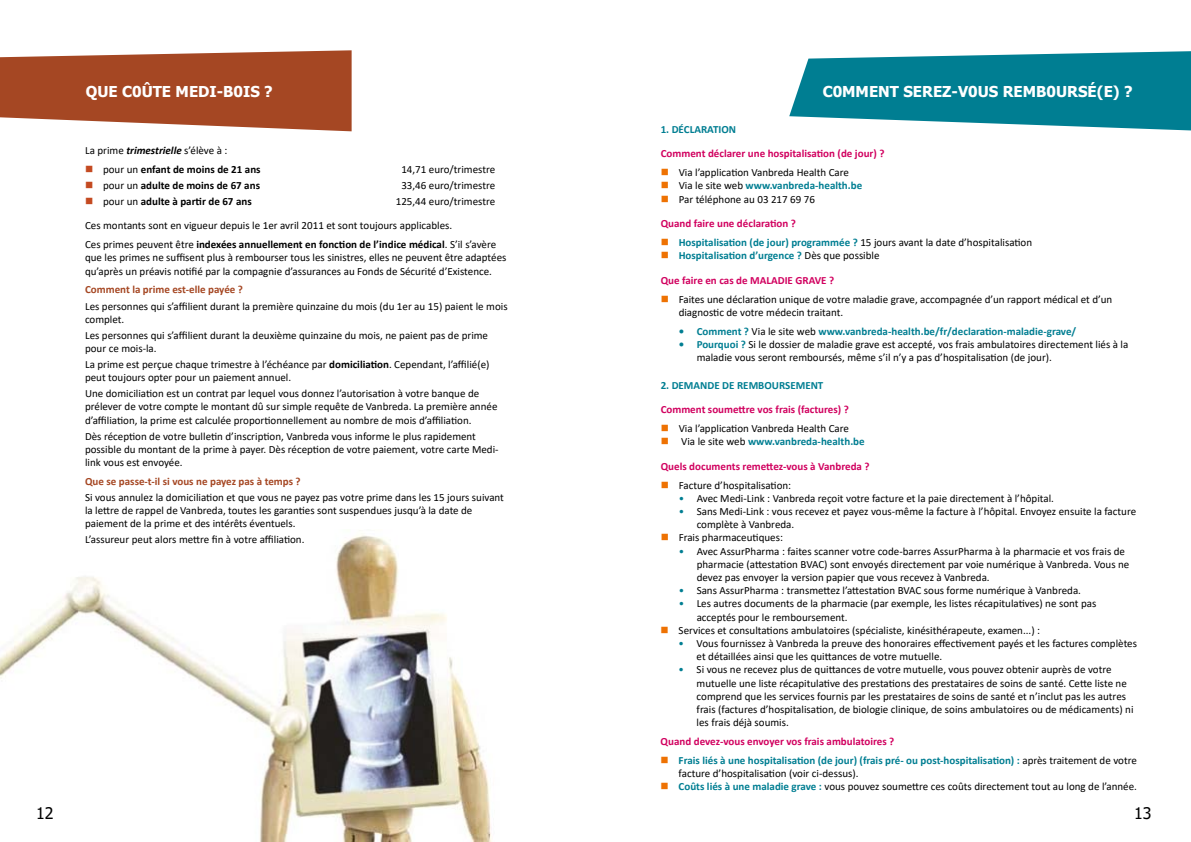
<style>
.page{position:relative;width:1191px;height:842px;background:#fff}
.page>*{position:absolute;margin:0;border:0;box-sizing:border-box;transform-origin:0 0}
.t1{font:16px "Tahoma";color:#000}
.t2{font:700 15px "Tahoma";color:#fff}
.t3{font:11px/13.2px "Calibri";color:#000}
.t4{font:700 11px/18.9px "Calibri";color:#007e92}
.t5{font:700 11px "Calibri";color:#d1015f}
.t6{font:700 11px "Calibri";color:#a54723}
.t7{font:700 11px "Calibri";color:#000}
.s1{font-weight:700;font-style:italic}
.s2{font-weight:700}
.s3{font-weight:400}
.s4{font-weight:700;color:#007e92}
.s5{font-weight:700;color:#d1015f}
.s6{font-weight:400;color:#000}
.s7{color:#007e92}
.s8{color:#d1015f}
</style>
<div class="page">
<svg style="left:0;top:50px;width:351px;height:81px;background:#b05e3f"></svg>
<img style="left:0;top:535px;width:492px;height:307px">
<svg style="left:789px;top:51px;width:402px;height:79px;background:#2791a2"></svg>
<h2 class="t2" style="left:86px;top:81px;width:188px">QUE C0ÛTE MEDI-B0IS ?</h2>
<p class="t3" style="left:103px;top:140px;width:159px;line-height:18.9px;text-indent:-18px">La prime <span class="s1">trimestrielle</span> s’élève à :<br>pour un <span class="s2">enfant de moins de 21 ans</span></p>
<p class="t3" style="left:401px;top:162px;width:95px">14,71 euro/trimestre</p>
<p class="t7" style="left:103px;top:177px;width:158px"><span class="s3">pour un</span> adulte de moins de 67 ans</p>
<p class="t3" style="left:401px;top:178px;width:95px">33,46 euro/trimestre</p>
<p class="t7" style="left:103px;top:193px;width:150px"><span class="s3">pour un</span> adulte à partir de 67 ans</p>
<p class="t3" style="left:396px;top:194px;width:101px">125,44 euro/trimestre</p>
<p class="t3" style="left:85px;top:216px;width:412px;line-height:18.9px">Ces montants sont en vigueur depuis le 1er avril 2011 et sont toujours applicables.<br>Ces primes peuvent être <span class="s2">indexées annuellement en fonction de l’indice médical</span>. S’il s’avère</p>
<p class="t3" style="left:85px;top:251px;width:423px">que les primes ne suffisent plus à rembourser tous les sinistres, elles ne peuvent être adaptées qu’après un préavis notifié par la compagnie d’assurances au Fonds de Sécurité d’Existence.</p>
<p class="t6" style="left:85px;top:282px;width:159px">Comment la prime est-elle payée ?</p>
<p class="t3" style="left:85px;top:299px;width:424px">Les personnes qui s’affilient durant la première quinzaine du mois (du 1er au 15) paient le mois complet.</p>
<p class="t3" style="left:85px;top:328px;width:404px">Les personnes qui s’affilient durant la deuxième quinzaine du mois, ne paient pas de prime pour ce mois-la.</p>
<p class="t3" style="left:85px;top:357px;width:406px">La prime est perçue chaque trimestre à l’échéance par <span class="s2">domiciliation</span>. Cependant, l’affilié(e) peut toujours opter pour un paiement annuel.</p>
<p class="t3" style="left:85px;top:387px;width:414px">Une domiciliation est un contrat par lequel vous donnez l’autorisation à votre banque de prélever de votre compte le montant dû sur simple requête de Vanbreda. La première année d’affiliation, la prime est calculée proportionnellement au nombre de mois d’affiliation.</p>
<p class="t3" style="left:85px;top:429px;width:415px">Dès réception de votre bulletin d’inscription, Vanbreda vous informe le plus rapidement possible du montant de la prime à payer. Dès réception de votre paiement, votre carte Medi&shy;link vous est envoyée.</p>
<p class="t6" style="left:85px;top:473px;width:217px">Que se passe-t-il si vous ne payez pas à temps ?</p>
<p class="t3" style="left:85px;top:490px;width:420px">Si vous annulez la domiciliation et que vous ne payez pas votre prime dans les 15 jours suivant la lettre de rappel de Vanbreda, toutes les garanties sont suspendues jusqu’à la date de paiement de la prime et des intérêts éventuels.</p>
<p class="t3" style="left:85px;top:533px;width:221px">L’assureur peut alors mettre fin à votre affiliation.</p>
<h2 class="t2" style="left:822px;top:81px;width:311px">C0MMENT SEREZ-V0US REMB0URSÉ(E) ?</h2>
<p class="t4" style="left:660px;top:120px;width:77px">1. DÉCLARATION</p>
<p class="t5" style="left:660px;top:146px;width:225px">Comment déclarer une hospitalisation (de jour) ?</p>
<p class="t3" style="left:678px;top:166px;width:185px">Via l’application Vanbreda Health Care<br>Via le site web <span class="s4">www.vanbreda-health.be<br></span>Par téléphone au 03 217 69 76</p>
<p class="t3" style="left:678px;top:214px;width:355px;line-height:18.9px;text-indent:-18px"><span class="s5">Quand faire une déclaration ?<br></span><span class="s4">Hospitalisation (de jour) programmée ?</span> 15 jours avant la date d’hospitalisation</p>
<p class="t4" style="left:678px;top:246px;width:202px">Hospitalisation d’urgence ? <span class="s6">Dès que possible</span></p>
<p class="t5" style="left:660px;top:272px;width:175px">Que faire en cas de MALADIE GRAVE ?</p>
<p class="t3" style="left:678px;top:292px;width:435px">Faites une déclaration unique de votre maladie grave, accompagnée d’un rapport médical et d’un diagnostic de votre médecin traitant.</p>
<p class="t4" style="left:678px;top:321px;width:399px">• Comment ? <span class="s6">Via le site web</span> www.vanbreda-health.be/fr/declaration-maladie-grave/</p>
<p class="t3" style="left:696px;top:337px;width:433px;text-indent:-18px"><span class="s4">• Pourquoi ?</span> Si le dossier de maladie grave est accepté, vos frais ambulatoires directement liés à la maladie vous seront remboursés, même s’il n’y a pas d’hospitalisation (de jour).</p>
<p class="t4" style="left:660px;top:375px;width:164px">2. DEMANDE DE REMBOURSEMENT</p>
<p class="t5" style="left:660px;top:402px;width:190px">Comment soumettre vos frais (factures) ?</p>
<p class="t3" style="left:678px;top:421px;width:187px">Via l’application Vanbreda Health Care<br>Via le site web <span class="s4">www.vanbreda-health.be</span></p>
<p class="t5" style="left:660px;top:458px;width:210px">Quels documents remettez-vous à Vanbreda ?</p>
<p class="t3" style="left:678px;top:478px;width:114px">Facture d’hospitalisation:</p>
<p class="t3" style="left:678px;top:491px;width:377px"><span class="s7">•</span> Avec Medi-Link : Vanbreda reçoit votre facture et la paie directement à l’hôpital.</p>
<p class="t3" style="left:678px;top:504px;width:459px"><span class="s7">•</span> Sans Medi-Link : vous recevez et payez vous-même la facture à l’hôpital. Envoyez ensuite la facture</p>
<p class="t3" style="left:696px;top:518px;width:99px">complète à Vanbreda.</p>
<p class="t3" style="left:678px;top:531px;width:106px">Frais pharmaceutiques:</p>
<p class="t3" style="left:696px;top:544px;width:434px;text-indent:-18px"><span class="s7">•</span> Avec AssurPharma : faites scanner votre code-barres AssurPharma à la pharmacie et vos frais de pharmacie (attestation BVAC) sont envoyés directement par voie numérique à Vanbreda. Vous ne devez pas envoyer la version papier que vous recevez à Vanbreda.</p>
<p class="t3" style="left:678px;top:584px;width:404px"><span class="s7">•</span> Sans AssurPharma : transmettez l’attestation BVAC sous forme numérique à Vanbreda.</p>
<p class="t3" style="left:678px;top:597px;width:419px"><span class="s7">•</span> Les autres documents de la pharmacie (par exemple, les listes récapitulatives) ne sont pas</p>
<p class="t3" style="left:696px;top:610px;width:152px">acceptés pour le remboursement.</p>
<p class="t3" style="left:678px;top:623px;width:363px">Services et consultations ambulatoires (spécialiste, kinésithérapeute, examen...) :</p>
<p class="t3" style="left:696px;top:636px;width:442px;text-indent:-18px"><span class="s7">•</span> Vous fournissez à Vanbreda la preuve des honoraires effectivement payés et les factures complètes et détaillées ainsi que les quittances de votre mutuelle.</p>
<p class="t3" style="left:696px;top:663px;width:438px;text-indent:-18px"><span class="s7">•</span> Si vous ne recevez plus de quittances de votre mutuelle, vous pouvez obtenir auprès de votre mutuelle une liste récapitulative des prestations des prestataires de soins de santé. Cette liste ne comprend que les services fournis par les prestataires de soins de santé et n’inclut pas les autres frais (factures d’hospitalisation, de biologie clinique, de soins ambulatoires ou de médicaments) ni les frais déjà soumis.</p>
<p class="t4" style="left:678px;top:732px;width:460px;text-indent:-18px"><span class="s8">Quand devez-vous envoyer vos frais ambulatoires ?<br></span>Frais liés à une hospitalisation (de jour) (frais pré- ou post-hospitalisation) : <span class="s6">après traitement de votre</span></p>
<p class="t3" style="left:678px;top:767px;width:460px">facture d’hospitalisation (voir ci-dessus).<br><span class="s4">Coûts liés à une maladie grave :</span> vous pouvez soumettre ces coûts directement tout au long de l’année.</p>
<h1 class="t1" style="left:36px;top:802px;width:19px">12</h1>
<h1 class="t1" style="left:1134px;top:802px;width:19px">13</h1>
</div>
